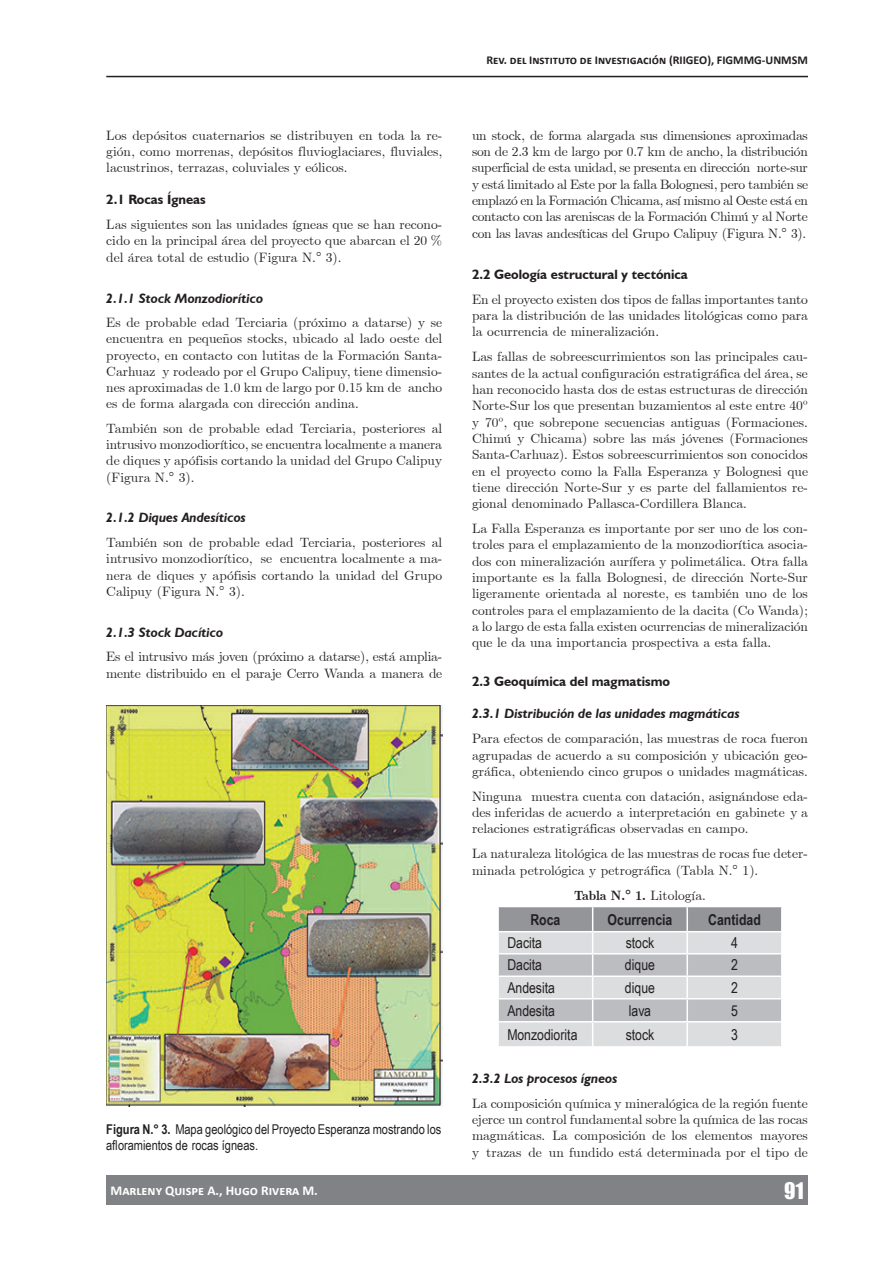
<style>
.page{position:relative;width:893px;height:1263px;background:#fff}
.page>*{position:absolute;margin:0;border:0;box-sizing:border-box;transform-origin:0 0}
.t1{font:21px "Impact";color:#fff}
.t2{font:15px "Arial Narrow";color:#231f20}
.t3{font:700 15px "Arial Narrow";color:#231f20}
.t4{font:13.5px/16.4px "Euclid";color:#231f20;text-align:justify}
.t5{font:italic 700 13.5px "Humanist 521 BT";color:#231f20}
.t6{font:13.5px/16.2px "Euclid";letter-spacing:-.02em;color:#231f20}
.t7{font:13.5px/15.8px "Arial Narrow";color:#231f20}
.t8{font:700 13.5px "Humanist 521 BT";color:#231f20}
.t9{font:700 13.5px "Calibri";color:#fff}
.t10{font:700 13.5px "Euclid";color:#231f20}
.t11{font:700 12px "Calibri";color:#231f20}
.s1{font-weight:700}
.s2{font-weight:400}
</style>
<div class="page">
<div style="left:106px;top:1175px;width:702px;height:30px;background:#808285"></div>
<hr style="left:106px;top:76px;width:702px;height:1px;background:#231f20">
<svg style="left:498px;top:906px;width:284px;height:140px;background:#c8c9cc"></svg>
<hr style="left:687px;top:1021px;width:96px;height:1px;background:#fff">
<hr style="left:686px;top:1022px;width:2px;height:24px;background:#fff">
<hr style="left:781px;top:1022px;width:2px;height:24px;background:#fff">
<img style="left:106px;top:705px;width:336px;height:402px">
<p class="t4" style="left:106px;top:127px;width:337px">Los depósitos cuaternarios se distribuyen en toda la re&shy;gión, como morrenas, depósitos fluvioglaciares, fluviales, lacustrinos, terrazas, coluviales y eólicos.</p>
<p class="t8" style="left:106px;top:191px;width:101px">2.1 Rocas Ígneas</p>
<p class="t4" style="left:106px;top:217px;width:337px">Las siguientes son las unidades ígneas que se han recono&shy;cido en la principal área del proyecto que abarcan el 20 % del área total de estudio (Figura N.° 3).</p>
<p class="t5" style="left:106px;top:289px;width:159px">2.1.1 Stock Monzodiorítico</p>
<p class="t4" style="left:106px;top:315px;width:337px">Es de probable edad Terciaria (próximo a datarse) y se encuentra en pequeños stocks, ubicado al lado oeste del proyecto, en contacto con lutitas de la Formación Santa-Carhuaz y rodeado por el Grupo Calipuy, tiene dimensio&shy;nes aproximadas de 1.0 km de largo por 0.15 km de ancho es de forma alargada con dirección andina.</p>
<p class="t4" style="left:106px;top:420px;width:337px">También son de probable edad Terciaria, posteriores al intrusivo monzodiorítico, se encuentra localmente a manera de diques y apófisis cortando la unidad del Grupo Calipuy (Figura N.° 3).</p>
<p class="t5" style="left:106px;top:509px;width:141px">2.1.2 Diques Andesíticos</p>
<p class="t4" style="left:106px;top:535px;width:337px">También son de probable edad Terciaria, posteriores al intrusivo monzodiorítico, se encuentra localmente a ma&shy;nera de diques y apófisis cortando la unidad del Grupo Calipuy (Figura N.° 3).</p>
<p class="t5" style="left:106px;top:624px;width:119px">2.1.3 Stock Dacítico</p>
<p class="t6" style="left:106px;top:649px;width:337px">Es el intrusivo más joven (próximo a datarse), está amplia&shy;mente distribuido en el paraje Cerro Wanda a manera de</p>
<p class="t7" style="left:106px;top:1121px;width:337px"><span class="s1">Figura N.° 3.</span> Mapa geológico del Proyecto Esperanza mostrando los afloramientos de rocas ígneas.</p>
<p class="t9" style="left:111px;top:1182px;width:209px">Marleny Quispe A., Hugo Rivera M.</p>
<p class="t11" style="left:487px;top:52px;width:323px">Rev. del Instituto de Investigación (RIIGEO), FIGMMG-UNMSM</p>
<p class="t4" style="left:472px;top:127px;width:338px">un stock, de forma alargada sus dimensiones aproximadas son de 2.3 km de largo por 0.7 km de ancho, la distribución superficial de esta unidad, se presenta en dirección norte-sur y está limitado al Este por la falla Bolognesi, pero también se emplazó en la Formación Chicama, así mismo al Oeste está en contacto con las areniscas de la Formación Chimú y al Norte con las lavas andesíticas del Grupo Calipuy (Figura N.° 3).</p>
<p class="t8" style="left:472px;top:266px;width:217px">2.2 Geología estructural y tectónica</p>
<p class="t4" style="left:472px;top:291px;width:337px">En el proyecto existen dos tipos de fallas importantes tanto para la distribución de las unidades litológicas como para la ocurrencia de mineralización.</p>
<p class="t4" style="left:472px;top:349px;width:338px">Las fallas de sobreescurrimientos son las principales cau&shy;santes de la actual configuración estratigráfica del área, se han reconocido hasta dos de estas estructuras de dirección Norte-Sur los que presentan buzamientos al este entre 40º y 70º, que sobrepone secuencias antiguas (Formaciones.<br>Chimú y Chicama) sobre las más jóvenes (Formaciones Santa-Carhuaz). Estos sobreescurrimientos son conocidos en el proyecto como la Falla Esperanza y Bolognesi que tiene dirección Norte-Sur y es parte del fallamientos re&shy;gional denominado Pallasca-Cordillera Blanca.</p>
<p class="t4" style="left:472px;top:521px;width:338px">La Falla Esperanza es importante por ser uno de los con&shy;troles para el emplazamiento de la monzodiorítica asocia&shy;dos con mineralización aurífera y polimetálica. Otra falla importante es la falla Bolognesi, de dirección Norte-Sur ligeramente orientada al noreste, es también uno de los controles para el emplazamiento de la dacita (Co Wanda); a lo largo de esta falla existen ocurrencias de mineralización que le da una importancia prospectiva a esta falla.</p>
<p class="t8" style="left:472px;top:673px;width:200px">2.3 Geoquímica del magmatismo</p>
<p class="t5" style="left:472px;top:705px;width:269px">2.3.1 Distribución de las unidades magmáticas</p>
<p class="t4" style="left:472px;top:731px;width:337px">Para efectos de comparación, las muestras de roca fueron agrupadas de acuerdo a su composición y ubicación geo&shy;gráfica, obteniendo cinco grupos o unidades magmáticas.</p>
<p class="t4" style="left:472px;top:788px;width:337px">Ninguna muestra cuenta con datación, asignándose eda&shy;des inferidas de acuerdo a interpretación en gabinete y a relaciones estratigráficas observadas en campo.</p>
<p class="t4" style="left:472px;top:846px;width:337px">La naturaleza litológica de las muestras de rocas fue deter&shy;minada petrológica y petrográfica (Tabla N.° 1).</p>
<p class="t10" style="left:574px;top:887px;width:133px">Tabla N.° 1. <span class="s2">Litología.</span></p>
<p class="t3" style="left:530px;top:908px;width:31px">Roca</p>
<p class="t3" style="left:608px;top:908px;width:66px">Ocurrencia</p>
<p class="t3" style="left:708px;top:908px;width:54px">Cantidad</p>
<p class="t2" style="left:507px;top:932px;width:36px">Dacita</p>
<p class="t2" style="left:626px;top:932px;width:30px">stock</p>
<p class="t2" style="left:731px;top:932px;width:8px">4</p>
<p class="t2" style="left:507px;top:954px;width:36px">Dacita</p>
<p class="t2" style="left:625px;top:954px;width:32px">dique</p>
<p class="t2" style="left:731px;top:954px;width:8px">2</p>
<p class="t2" style="left:507px;top:977px;width:49px">Andesita</p>
<p class="t2" style="left:625px;top:977px;width:32px">dique</p>
<p class="t2" style="left:731px;top:977px;width:8px">2</p>
<p class="t2" style="left:507px;top:999px;width:49px">Andesita</p>
<p class="t2" style="left:629px;top:999px;width:24px">lava</p>
<p class="t2" style="left:731px;top:999px;width:8px">5</p>
<p class="t2" style="left:507px;top:1023px;width:72px">Monzodiorita</p>
<p class="t2" style="left:626px;top:1023px;width:30px">stock</p>
<p class="t2" style="left:731px;top:1023px;width:8px">3</p>
<p class="t5" style="left:472px;top:1070px;width:147px">2.3.2 Los procesos ígneos</p>
<p class="t4" style="left:472px;top:1095px;width:337px">La composición química y mineralógica de la región fuente ejerce un control fundamental sobre la química de las rocas magmáticas. La composición de los elementos mayores y trazas de un fundido está determinada por el tipo de</p>
<h1 class="t1" style="left:784px;top:1174px;width:21px">91</h1>
</div>
